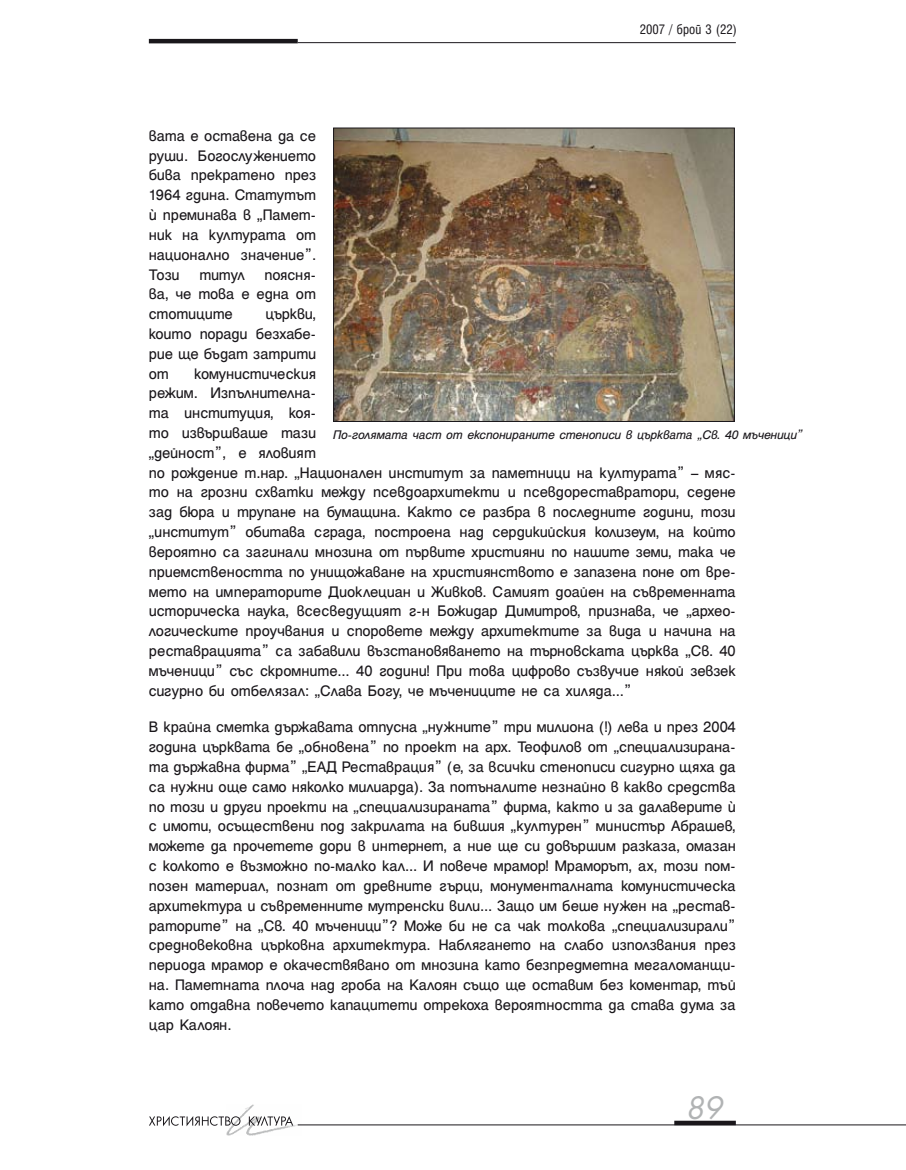
<style>
.page{position:relative;width:906px;height:1170px;background:#fff}
.page>*{position:absolute;margin:0;border:0;box-sizing:border-box;transform-origin:0 0}
.t1{font:italic 30px "SP Futur";color:#b1b3b4}
.t2{font:16.5px/19.8px "Helen BG Normal";letter-spacing:-.01em;color:#1a171b}
.t3{font:condensed 15px "Helen HS Bg";color:#1a171b}
.t4{font:italic 13.5px "Helen HS Bg";letter-spacing:-.015em;color:#1a171b}
</style>
<div class="page">
<img style="left:226px;top:1104px;width:76px;height:30px">
<svg style="left:149px;top:1115px;width:91px;height:11px"></svg>
<svg style="left:249px;top:1115px;width:44px;height:10px"></svg>
<div style="left:674px;top:1120px;width:62px;height:5px;background:#1a171b"></div>
<hr style="left:298px;top:42px;width:438px;height:1px;background:#1a171b">
<hr style="left:149px;top:39px;width:149px;height:4px;background:#1a171b">
<hr style="left:298px;top:1124px;width:608px;height:1px;background:#1a171b">
<img style="left:335px;top:130px;width:397px;height:290px">
<div style="left:333px;top:128px;width:401px;height:294px;border:1px solid #1a171b"></div>
<p class="t3" style="left:640px;top:22px;width:99px">2007 / брой 3 (22)</p>
<p class="t2" style="left:149px;top:126px;width:169px">вата е оставена да се</p>
<p class="t2" style="left:149px;top:146px;width:169px">руши. Богослужението</p>
<p class="t2" style="left:149px;top:165px;width:169px">бива прекратено през</p>
<p class="t2" style="left:149px;top:185px;width:169px">1964 гдина. Статутът</p>
<p class="t2" style="left:163px;top:205px;width:155px">преминава в „Памет-</p>
<p class="t2" style="left:149px;top:225px;width:169px">ник на културата от</p>
<p class="t2" style="left:149px;top:245px;width:169px">национално значение”.</p>
<p class="t2" style="left:149px;top:264px;width:169px">Този титул поясня-</p>
<p class="t2" style="left:149px;top:284px;width:169px">ва, че това е една от</p>
<p class="t2" style="left:149px;top:304px;width:86px">стотиците</p>
<p class="t2" style="left:149px;top:304px;width:169px;text-align:justify;text-indent:116px">църкви, които поради безхабе&shy;рие ще бъдат затрити от</p>
<p class="t2" style="left:149px;top:363px;width:588px;text-indent:45px">комунистическия<br>режим. Изпълнителна-<br>та институция, коя-<br>то извършваше тази<br>„дейност”, е яловият<br>по рождение т.нар. „Национален институт за паметници на културата” – мяс&shy;то на грозни схватки между псевдоархитекти и псевдореставратори, седене зад бюра и трупане на бумащина. Както се разбра в последните години, този „институт” обитава сграда, построена над сердикийския колизеум, на който вероятно са загинали мнозина от първите християни по нашите земи, така че приемствеността по унищожаване на християнството е запазена поне от вре&shy;мето на императорите Диоклециан и Живков. Самият доайен на съвременната историческа наука, всесведущият г-н Божидар Димитров, признава, че „архео&shy;логическите проучвания и споровете между архитектите за вида и начина на реставрацията” са забавили възстановяването на търновската църква „Св. 40 мъченици” със скромните... 40 години! При това цифрово съзвучие някой зевзек сигурно би отбелязал: „Слава Богу, че мъчениците не са хиляда...”</p>
<p class="t2" style="left:149px;top:717px;width:588px">В крайна сметка държавата отпусна „нужните” три милиона (!) лева и през 2004 година църквата бе „обновена” по проект на арх. Теофилов от „специализирана&shy;та държавна фирма” „ЕАД Реставрация” (е, за всички стенописи сигурно щяха да са нужни още само няколко милиарда). За потъналите незнайно в какво средства по този и други проекти на „специализираната” фирма, както и за далаверите<br>с имоти, осъществени под закрилата на бившия „културен” министър Абрашев, можете да прочетете дори в интернет, а ние ще си довършим разказа, омазан с колкото е възможно по-малко кал... И повече мрамор! Мраморът, ах, този пом&shy;позен материал, познат от древните гърци, монументалната комунистическа архитектура и съвременните мутренски вили... Защо им беше нужен на „рестав&shy;раторите” на „Св. 40 мъченици”? Може би не са чак толкова „специализирали” средновековна църковна архитектура. Наблягането на слабо използвания през периода мрамор е окачествявано от мнозина като безпредметна мегаломанщи&shy;на. Паметната плоча над гроба на Калоян също ще оставим без коментар, тъй като отдавна повечето капацитети отрекоха вероятността да става дума за цар Калоян.</p>
<p class="t4" style="left:333px;top:428px;width:470px">По-голямата част от експонираните стенописи в църквата „Св. 40 мъченици”</p>
<h1 class="t1" style="left:686px;top:1090px;width:38px">89</h1>
</div>
